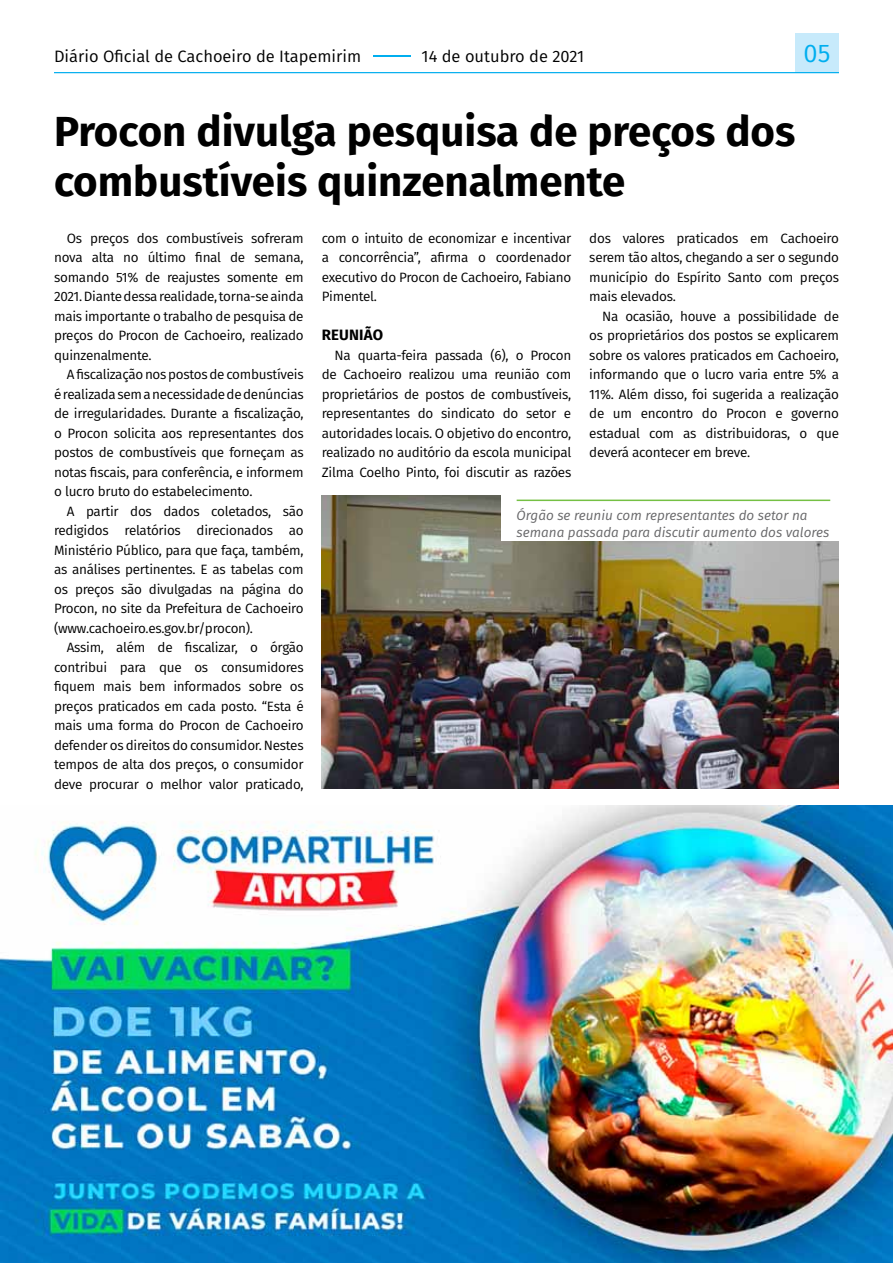
<style>
.page{position:relative;width:893px;height:1263px;background:#fff}
.page>*{position:absolute;margin:0;border:0;box-sizing:border-box;transform-origin:0 0}
.t1{font:700 42px/50.4px "Fira Sans";color:#000}
.t2{font:25.5px "Fira Sans";color:#00aeef}
.t3{font:16.5px "Fira Sans";color:#000}
.t4{font:700 15px "Fira Sans";letter-spacing:.01em;color:#000}
.t5{font:13.5px/19.5px "Fira Sans";letter-spacing:-.02em;color:#000;text-align:justify}
.t6{font:italic 13.5px/16.6px "Fira Sans";color:#666668}
.s1{color:#00aeef}
</style>
<div class="page">
<div style="left:795px;top:33px;width:44px;height:40px;background:#c7eafb"></div>
<hr style="left:54px;top:72px;width:785px;height:1px;background:#00aeef">
<img style="left:322px;top:495px;width:517px;height:294px">
<div style="left:502px;top:486px;width:341px;height:54px;background:#fff"></div>
<hr style="left:517px;top:500px;width:313px;height:1px;background:#75c044">
<img style="left:0;top:806px;width:893px;height:457px">
<p class="t3" style="left:54px;top:43px;width:532px">Diário Oficial de Cachoeiro de Itapemirim <span class="s1">–</span>14 de outubro de 2021</p>
<h2 class="t2" style="left:804px;top:34px;width:28px">05</h2>
<h1 class="t1" style="left:54px;top:103px;width:743px">Procon divulga pesquisa de preços dos combustíveis quinzenalmente</h1>
<p class="t5" style="left:54px;top:228px;width:251px;text-indent:13px">Os preços dos combustíveis sofreram nova alta no último final de semana, somando 51% de reajustes somente em 2021. Diante dessa realidade, torna-se ainda mais importante o trabalho de pesquisa de preços do Procon de Cachoeiro, realizado quinzenalmente.</p>
<p class="t5" style="left:54px;top:364px;width:251px;text-indent:13px">A fiscalização nos postos de combustíveis é realizada sem a necessidade de denúncias de irregularidades. Durante a fiscalização, o Procon solicita aos representantes dos postos de combustíveis que forneçam as notas fiscais, para conferência, e informem o lucro bruto do estabelecimento.</p>
<p class="t5" style="left:54px;top:501px;width:251px;text-indent:13px">A partir dos dados coletados, são redigidos relatórios direcionados ao Ministério Público, para que faça, também, as análises pertinentes. E as tabelas com os preços são divulgadas na página do Procon, no site da Prefeitura de Cachoeiro (www.cachoeiro.es.gov.br/procon).</p>
<p class="t5" style="left:54px;top:637px;width:251px;text-indent:13px">Assim, além de fiscalizar, o órgão contribui para que os consumidores fiquem mais bem informados sobre os preços praticados em cada posto. “Esta é mais uma forma do Procon de Cachoeiro defender os direitos do consumidor. Nestes tempos de alta dos preços, o consumidor deve procurar o melhor valor praticado,</p>
<p class="t5" style="left:322px;top:228px;width:251px">com o intuito de economizar e incentivar a concorrência”, afirma o coordenador executivo do Procon de Cachoeiro, Fabiano Pimentel.</p>
<p class="t4" style="left:322px;top:322px;width:63px">REUNIÃO</p>
<p class="t5" style="left:322px;top:345px;width:251px;text-indent:13px">Na quarta-feira passada (6), o Procon de Cachoeiro realizou uma reunião com proprietários de postos de combustíveis, representantes do sindicato do setor e autoridades locais. O objetivo do encontro, realizado no auditório da escola municipal Zilma Coelho Pinto, foi discutir as razões</p>
<p class="t5" style="left:589px;top:228px;width:251px">dos valores praticados em Cachoeiro serem tão altos, chegando a ser o segundo município do Espírito Santo com preços mais elevados.</p>
<p class="t5" style="left:589px;top:306px;width:251px;text-indent:13px">Na ocasião, houve a possibilidade de os proprietários dos postos se explicarem sobre os valores praticados em Cachoeiro, informando que o lucro varia entre 5% a 11%. Além disso, foi sugerida a realização de um encontro do Procon e governo estadual com as distribuidoras, o que deverá acontecer em breve.</p>
<p class="t6" style="left:517px;top:507px;width:314px">Órgão se reuniu com representantes do setor na semana passada para discutir aumento dos valores</p>
</div>
